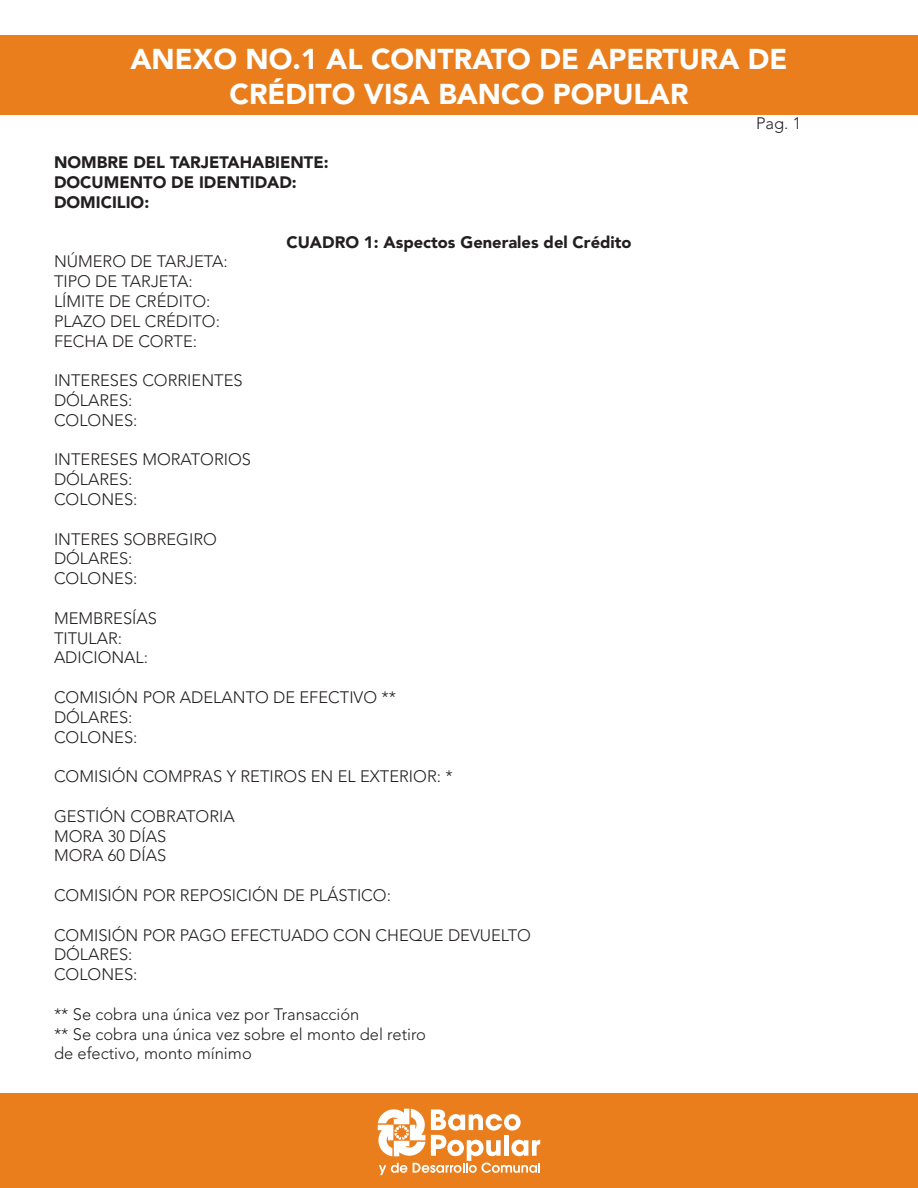
<style>
.page{position:relative;width:918px;height:1188px;background:#fff}
.page>*{position:absolute;margin:0;border:0;box-sizing:border-box;transform-origin:0 0}
.t1{font:900 28.5px "Avenir";color:#fff}
.t2{font:300 16.5px "Avenir";color:#231f20}
.t3{font:900 16.5px "Avenir";color:#231f20}
</style>
<div class="page">
<div style="left:0;top:1094px;width:918px;height:94px;background:#ea7e1d"></div>
<svg style="left:378px;top:1109px;width:162px;height:66px"></svg>
<div style="left:0;top:36px;width:918px;height:79px;background:#ea7e1d"></div>
<p class="t1" style="left:131px;top:42px;width:658px">ANEXO NO.1 AL CONTRATO DE APERTURA DE</p>
<p class="t1" style="left:229px;top:76px;width:461px">CRÉDITO VISA BANCO POPULAR</p>
<p class="t3" style="left:54px;top:153px;width:276px">NOMBRE DEL TARJETAHABIENTE:</p>
<p class="t3" style="left:54px;top:172px;width:244px">DOCUMENTO DE IDENTIDAD:</p>
<p class="t3" style="left:54px;top:192px;width:97px">DOMICILIO:</p>
<p class="t3" style="left:286px;top:232px;width:347px">CUADRO 1: Aspectos Generales del Crédito</p>
<p class="t2" style="left:54px;top:252px;width:175px">NÚMERO DE TARJETA:</p>
<p class="t2" style="left:54px;top:272px;width:140px">TIPO DE TARJETA:</p>
<p class="t2" style="left:54px;top:292px;width:158px">LÍMITE DE CRÉDITO:</p>
<p class="t2" style="left:54px;top:311px;width:168px">PLAZO DEL CRÉDITO:</p>
<p class="t2" style="left:54px;top:331px;width:145px">FECHA DE CORTE:</p>
<p class="t2" style="left:54px;top:371px;width:190px">INTERESES CORRIENTES</p>
<p class="t2" style="left:54px;top:391px;width:80px">DÓLARES:</p>
<p class="t2" style="left:54px;top:410px;width:85px">COLONES:</p>
<p class="t2" style="left:54px;top:450px;width:199px">INTERESES MORATORIOS</p>
<p class="t2" style="left:54px;top:470px;width:80px">DÓLARES:</p>
<p class="t2" style="left:54px;top:490px;width:85px">COLONES:</p>
<p class="t2" style="left:54px;top:529px;width:164px">INTERES SOBREGIRO</p>
<p class="t2" style="left:54px;top:549px;width:80px">DÓLARES:</p>
<p class="t2" style="left:54px;top:569px;width:85px">COLONES:</p>
<p class="t2" style="left:54px;top:608px;width:105px">MEMBRESÍAS</p>
<p class="t2" style="left:54px;top:628px;width:70px">TITULAR:</p>
<p class="t2" style="left:54px;top:648px;width:96px">ADICIONAL:</p>
<p class="t2" style="left:54px;top:688px;width:344px">COMISIÓN POR ADELANTO DE EFECTIVO **</p>
<p class="t2" style="left:54px;top:707px;width:80px">DÓLARES:</p>
<p class="t2" style="left:54px;top:727px;width:85px">COLONES:</p>
<p class="t2" style="left:54px;top:767px;width:400px">COMISIÓN COMPRAS Y RETIROS EN EL EXTERIOR: *</p>
<p class="t2" style="left:54px;top:806px;width:182px">GESTIÓN COBRATORIA</p>
<p class="t2" style="left:54px;top:826px;width:114px">MORA 30 DÍAS</p>
<p class="t2" style="left:54px;top:846px;width:114px">MORA 60 DÍAS</p>
<p class="t2" style="left:54px;top:886px;width:338px">COMISIÓN POR REPOSICIÓN DE PLÁSTICO:</p>
<p class="t2" style="left:54px;top:925px;width:478px">COMISIÓN POR PAGO EFECTUADO CON CHEQUE DEVUELTO</p>
<p class="t2" style="left:54px;top:945px;width:80px">DÓLARES:</p>
<p class="t2" style="left:54px;top:965px;width:85px">COLONES:</p>
<p class="t2" style="left:54px;top:1004px;width:307px">** Se cobra una única vez por Transacción</p>
<p class="t2" style="left:54px;top:1024px;width:374px">** Se cobra una única vez sobre el monto del retiro</p>
<p class="t2" style="left:54px;top:1044px;width:199px">de efectivo, monto mínimo</p>
<p class="t2" style="left:756px;top:113px;width:47px">Pag. 1</p>
</div>
